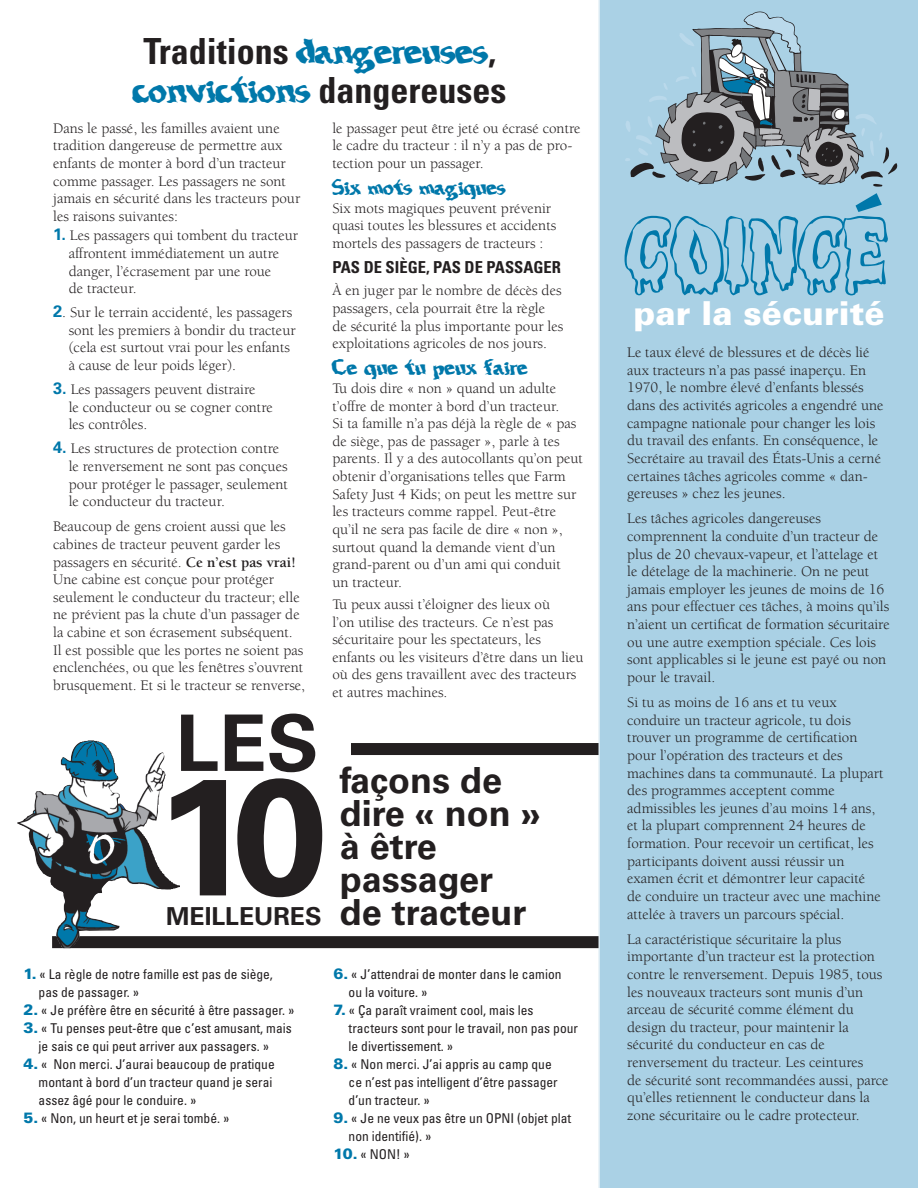
<style>
.page{position:relative;width:918px;height:1188px;background:#fff}
.page>*{position:absolute;margin:0;border:0;box-sizing:border-box;transform-origin:0 0}
.t1{font:700 165.3px "Univers";color:#231f20;scale:1.05 1}
.t2{font:103.5px "MELTEDTEXT";color:#0078aa}
.t3{font:700 78px "Univers";color:#231f20}
.t4{font:700 36px/33px "Univers";color:#231f20}
.t5{font:700 condensed 36px "Univers";color:#231f20}
.t6{font:36px "ELECTRICWAVE";color:#0078aa}
.t7{font:900 33px "Univers";color:#fff}
.t8{font:700 24.75px "Univers";color:#231f20}
.t9{font:21px "ELECTRICWAVE";color:#0078aa}
.t10{font:700 condensed 16.5px "Univers";color:#231f20}
.t11{font:15px/17.7px "Berkeley";color:#231f20}
.t12{font:condensed 13.5px/18px "Univers";color:#231f20}
.s1{font-family:"ELECTRICWAVE";font-weight:400;font-stretch:normal;color:#0078aa}
.s2{font-family:"Univers";font-weight:700;font-stretch:condensed;color:#231f20}
.s3{font-family:"Univers";font-weight:700;font-size:16.5px;color:#0078aa}
.s4{font-weight:700}
.s5{font-weight:900;font-stretch:normal;font-size:15px;color:#0078aa}
</style>
<div class="page">
<div style="left:52px;top:936px;width:559px;height:12px;background:#231f20"></div>
<div style="left:351px;top:743px;width:261px;height:12px;background:#231f20"></div>
<div style="left:598px;top:0;width:320px;height:1188px;background:#aad1e5"></div>
<svg style="left:625px;top:12px;width:272px;height:175px;background:#92a9b6"></svg>
<img style="left:17px;top:740px;width:103px;height:208px">
<h3 class="t5" style="left:144px;top:29px;width:354px">Traditions <span class="s1">dangereuses</span>,</h3>
<h3 class="t6" style="left:133px;top:68px;width:375px">convictions <span class="s2">dangereuses</span></h3>
<p class="t11" style="left:53px;top:119px;width:249px">Dans le passé, les familles avaient une tradition dangereuse de permettre aux enfants de monter à bord d’un tracteur comme passager. Les passagers ne sont jamais en sécurité dans les tracteurs pour les raisons suivantes:</p>
<p class="t11" style="left:69px;top:227px;width:231px;text-indent:-16px"><span class="s3">1.</span> Les passagers qui tombent du tracteur affrontent immédiatement un autre danger, l’écrasement par une roue<br>de tracteur.</p>
<p class="t11" style="left:69px;top:304px;width:229px;text-indent:-16px"><span class="s3">2</span>. Sur le terrain accidenté, les passagers sont les premiers à bondir du tracteur (cela est surtout vrai pour les enfants à cause de leur poids léger).</p>
<p class="t11" style="left:69px;top:381px;width:206px;text-indent:-16px"><span class="s3">3.</span> Les passagers peuvent distraire<br>le conducteur ou se cogner contre les contrôles.</p>
<p class="t11" style="left:69px;top:440px;width:221px;text-indent:-16px"><span class="s3">4.</span> Les structures de protection contre le renversement ne sont pas conçues pour protéger le passager, seulement le conducteur du tracteur.</p>
<p class="t11" style="left:53px;top:518px;width:254px">Beaucoup de gens croient aussi que les cabines de tracteur peuvent garder les passagers en sécurité. <span class="s4">Ce n’est pas vrai!<br></span>Une cabine est conçue pour protéger seulement le conducteur du tracteur; elle ne prévient pas la chute d’un passager de la cabine et son écrasement subséquent.<br>Il est possible que les portes ne soient pas enclenchées, ou que les fenêtres s’ouvrent brusquement. Et si le tracteur se renverse,</p>
<p class="t11" style="left:332px;top:119px;width:250px">le passager peut être jeté ou écrasé contre le cadre du tracteur : il n’y a pas de pro&shy;tection pour un passager.</p>
<h3 class="t9" style="left:332px;top:174px;width:175px">Six mots magiques</h3>
<p class="t11" style="left:332px;top:199px;width:225px">Six mots magiques peuvent prévenir quasi toutes les blessures et accidents mortels des passagers de tracteurs :</p>
<p class="t10" style="left:332px;top:257px;width:230px">PAS DE SIÈGE, PAS DE PASSAGER</p>
<p class="t11" style="left:332px;top:282px;width:233px">À en juger par le nombre de décès des passagers, cela pourrait être la règle de sécurité la plus importante pour les exploitations agricoles de nos jours.</p>
<h3 class="t9" style="left:332px;top:355px;width:197px">Ce que tu peux faire</h3>
<p class="t11" style="left:332px;top:380px;width:252px">Tu dois dire « non » quand un adulte t’offre de monter à bord d’un tracteur.<br>Si ta famille n’a pas déjà la règle de « pas de siège, pas de passager », parle à tes parents. Il y a des autocollants qu’on peut obtenir d’organisations telles que Farm Safety Just 4 Kids; on peut les mettre sur les tracteurs comme rappel. Peut-être qu’il ne sera pas facile de dire « non », surtout quand la demande vient d’un grand-parent ou d’un ami qui conduit<br>un tracteur.</p>
<p class="t11" style="left:332px;top:596px;width:253px">Tu peux aussi t’éloigner des lieux où<br>l’on utilise des tracteurs. Ce n’est pas sécuritaire pour les spectateurs, les enfants ou les visiteurs d’être dans un lieu où des gens travaillent avec des tracteurs et autres machines.</p>
<h3 class="t3" style="left:176px;top:698px;width:145px">LES</h3>
<h1 class="t1" style="left:155px;top:740px;width:166px">10</h1>
<h3 class="t8" style="left:166px;top:902px;width:157px">MEILLEURES</h3>
<h3 class="t4" style="left:340px;top:764px;width:202px">façons de dire « non » à être passager de tracteur</h3>
<p class="t12" style="left:39px;top:965px;width:236px;text-indent:-15px"><span class="s5">1.</span> « La règle de notre famille est pas de siège, pas de passager. »</p>
<p class="t12" style="left:24px;top:1001px;width:272px"><span class="s5">2.</span> « Je préfère être en sécurité à être passager. »</p>
<p class="t12" style="left:24px;top:1019px;width:270px;text-align:center"><span class="s5">3.</span> « Tu penses peut-être que c’est amusant, mais je sais ce qui peut arriver aux passagers. »</p>
<p class="t12" style="left:39px;top:1055px;width:238px;text-indent:-15px"><span class="s5">4.</span> « Non merci. J’aurai beaucoup de pratique montant à bord d’un tracteur quand je serai assez âgé pour le conduire. »</p>
<p class="t12" style="left:24px;top:1109px;width:207px"><span class="s5">5.</span> « Non, un heurt et je serai tombé. »</p>
<p class="t12" style="left:349px;top:965px;width:214px;text-indent:-15px"><span class="s5">6.</span> « J’attendrai de monter dans le camion ou la voiture. »</p>
<p class="t12" style="left:349px;top:1001px;width:231px;text-indent:-15px"><span class="s5">7.</span> « Ça paraît vraiment cool, mais les tracteurs sont pour le travail, non pas pour le divertissement. »</p>
<p class="t12" style="left:349px;top:1055px;width:211px;text-indent:-15px"><span class="s5">8.</span> « Non merci. J’ai appris au camp que ce n’est pas intelligent d’être passager d’un tracteur. »</p>
<p class="t12" style="left:349px;top:1109px;width:224px;text-indent:-15px"><span class="s5">9.</span> « Je ne veux pas être un OPNI (objet plat non identifié). »</p>
<p class="t12" style="left:334px;top:1145px;width:77px"><span class="s5">10.</span> « NON! »</p>
<h2 class="t2" style="left:626px;top:193px;width:268px">COINCÉ</h2>
<h3 class="t7" style="left:634px;top:293px;width:253px">par la sécurité</h3>
<p class="t11" style="left:627px;top:344px;width:258px">Le taux élevé de blessures et de décès lié aux tracteurs n’a pas passé inaperçu. En 1970, le nombre élevé d’enfants blessés dans des activités agricoles a engendré une campagne nationale pour changer les lois du travail des enfants. En conséquence, le Secrétaire au travail des États-Unis a cerné certaines tâches agricoles comme « dan&shy;gereuses » chez les jeunes.</p>
<p class="t11" style="left:627px;top:510px;width:264px">Les tâches agricoles dangereuses comprennent la conduite d’un tracteur de plus de 20 chevaux-vapeur, et l’attelage et le dételage de la machinerie. On ne peut jamais employer les jeunes de moins de 16 ans pour effectuer ces tâches, à moins qu’ils n’aient un certificat de formation sécuritaire ou une autre exemption spéciale. Ces lois sont applicables si le jeune est payé ou non pour le travail.</p>
<p class="t11" style="left:627px;top:694px;width:258px">Si tu as moins de 16 ans et tu veux conduire un tracteur agricole, tu dois trouver un programme de certification pour l’opération des tracteurs et des machines dans ta communauté. La plupart des programmes acceptent comme admissibles les jeunes d’au moins 14 ans, et la plupart comprennent 24 heures de formation. Pour recevoir un certificat, les participants doivent aussi réussir un examen écrit et démontrer leur capacité<br>de conduire un tracteur avec une machine attelée à travers un parcours spécial.</p>
<p class="t11" style="left:627px;top:931px;width:263px">La caractéristique sécuritaire la plus importante d’un tracteur est la protection contre le renversement. Depuis 1985, tous les nouveaux tracteurs sont munis d’un arceau de sécurité comme élément du design du tracteur, pour maintenir la sécurité du conducteur en cas de renversement du tracteur. Les ceintures<br>de sécurité sont recommandées aussi, parce qu’elles retiennent le conducteur dans la zone sécuritaire ou le cadre protecteur.</p>
</div>
